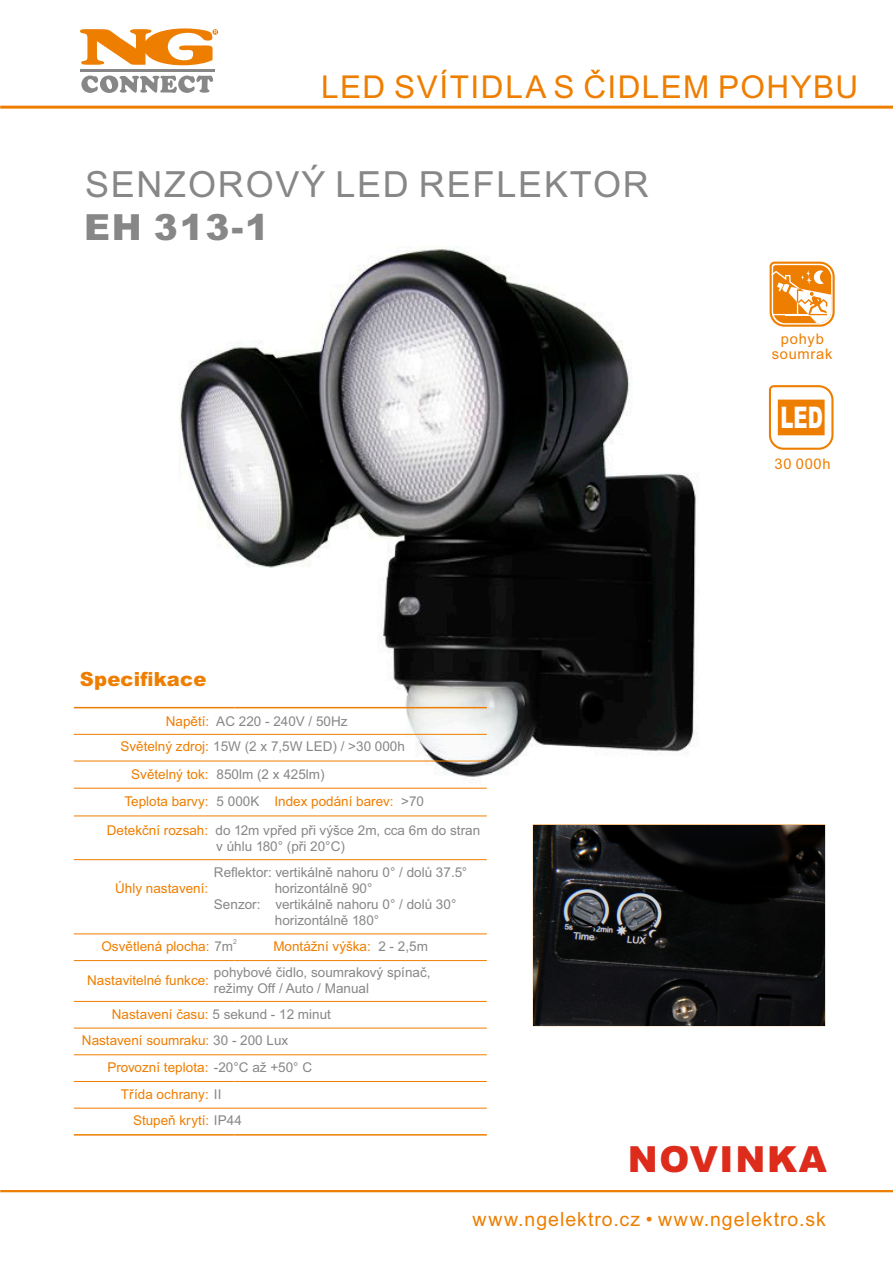
<style>
.page{position:relative;width:893px;height:1263px;background:#fff}
.page>*{position:absolute;margin:0;border:0;box-sizing:border-box;transform-origin:0 0}
.t1{font:36px "Arial";letter-spacing:.05em;color:#878788}
.t2{font:900 36px "Arial";color:#878788}
.t3{font:900 36px "Arial";letter-spacing:.05em;color:#dd2b1c}
.t4{font:31.5px "Arial";letter-spacing:.045em;color:#ee7e00}
.t5{font:900 29.7px "Arial";color:#fff;scale:.66 1}
.t6{font:19.5px "Arial";letter-spacing:.055em;color:#ee7e00}
.t7{font:900 19.5px "Arial";letter-spacing:.01em;color:#ee7e00}
.t8{font:14.7px "Arial";letter-spacing:.05em;color:#ee7e00}
.t9{font:13.5px/25px "Arial";color:#878788}
.t10{font:13.5px/26.7px "Arial";color:#ee7e00}
.t11{font:6.75px "Arial";color:#878788}
.s1{color:#878788}
.s2{color:#ee7e00}
</style>
<div class="page">
<img style="left:84px;top:246px;width:705px;height:542px">
<hr style="left:0;top:106px;width:893px;height:3px;background:#ee7e00">
<hr style="left:0;top:1190px;width:893px;height:2px;background:#ee7e00">
<svg style="left:80px;top:28px;width:138px;height:37px"></svg>
<svg style="left:81px;top:75px;width:132px;height:18px"></svg>
<hr style="left:80px;top:69px;width:135px;height:3px;background:#878788">
<svg style="left:769px;top:385px;width:64px;height:65px"></svg>
<hr style="left:74px;top:734px;width:161px;height:1px;background:#ee7e00">
<hr style="left:235px;top:734px;width:252px;height:1px;background:#ee7e00">
<hr style="left:74px;top:761px;width:161px;height:1px;background:#ee7e00">
<hr style="left:235px;top:761px;width:252px;height:1px;background:#ee7e00">
<hr style="left:74px;top:859px;width:161px;height:1px;background:#ee7e00">
<hr style="left:235px;top:859px;width:252px;height:1px;background:#ee7e00">
<hr style="left:74px;top:933px;width:161px;height:1px;background:#ee7e00">
<hr style="left:235px;top:933px;width:252px;height:1px;background:#ee7e00">
<hr style="left:74px;top:960px;width:161px;height:1px;background:#ee7e00">
<hr style="left:235px;top:960px;width:252px;height:1px;background:#ee7e00">
<hr style="left:74px;top:1001px;width:161px;height:1px;background:#ee7e00">
<hr style="left:235px;top:1001px;width:252px;height:1px;background:#ee7e00">
<hr style="left:74px;top:1028px;width:161px;height:1px;background:#ee7e00">
<hr style="left:235px;top:1028px;width:252px;height:1px;background:#ee7e00">
<hr style="left:74px;top:1054px;width:161px;height:1px;background:#ee7e00">
<hr style="left:235px;top:1054px;width:252px;height:1px;background:#ee7e00">
<hr style="left:74px;top:1081px;width:161px;height:1px;background:#ee7e00">
<hr style="left:235px;top:1081px;width:252px;height:1px;background:#ee7e00">
<hr style="left:74px;top:1108px;width:161px;height:1px;background:#ee7e00">
<hr style="left:235px;top:1108px;width:252px;height:1px;background:#ee7e00">
<hr style="left:74px;top:1134px;width:161px;height:1px;background:#ee7e00">
<hr style="left:235px;top:1134px;width:252px;height:1px;background:#ee7e00">
<hr style="left:74px;top:707px;width:161px;height:1px;background:#ee7e00">
<hr style="left:235px;top:707px;width:252px;height:1px;background:#ee7e00">
<hr style="left:74px;top:788px;width:161px;height:1px;background:#ee7e00">
<hr style="left:235px;top:788px;width:252px;height:1px;background:#ee7e00">
<hr style="left:74px;top:815px;width:161px;height:1px;background:#ee7e00">
<hr style="left:235px;top:815px;width:252px;height:1px;background:#ee7e00">
<svg style="left:770px;top:262px;width:65px;height:65px"></svg>
<img style="left:534px;top:825px;width:290px;height:200px">
<h2 class="t4" style="left:321px;top:75px;width:539px">LED SVÍTIDLA S ČIDLEM POHYBU</h2>
<h1 class="t1" style="left:85px;top:171px;width:565px">SENZOROVÝ LED REFLEKTOR</h1>
<h1 class="t2" style="left:84px;top:214px;width:187px">EH 313-1</h1>
<h3 class="t7" style="left:80px;top:672px;width:128px">Specifikace</h3>
<p class="t10" style="left:166px;top:709px;width:45px">Napětí:</p>
<p class="t10" style="left:125px;top:761px;width:301px;line-height:27.8px;text-indent:7px">Světelný tok: <span class="s1">850lm (2 x 425lm)<br></span>Teplota barvy: <span class="s1">5 000K</span> Index podání barev: <span class="s1">&gt;70</span></p>
<p class="t9" style="left:120px;top:710px;width:286px;text-indent:96px">AC 220 - 240V / 50Hz<br><span class="s2">Světelný zdroj:</span> 15W (2 x 7,5W LED) / &gt;30 000h</p>
<p class="t9" style="left:107px;top:819px;width:375px"><span class="s2">Detekční rozsah:</span> do 12m vpřed při výšce 2m, cca 6m do stran</p>
<p class="t9" style="left:214px;top:835px;width:255px;line-height:25.5px">v úhlu 180° (při 20°C)<br>Reflektor: vertikálně nahoru 0° / dolů 37.5°</p>
<p class="t9" style="left:275px;top:877px;width:99px">horizontálně 90°</p>
<p class="t9" style="left:214px;top:893px;width:244px">Senzor: vertikálně nahoru 0° / dolů 30°</p>
<p class="t9" style="left:275px;top:909px;width:106px">horizontálně 180°</p>
<p class="t10" style="left:101px;top:934px;width:133px">Osvětlená plocha: <span class="s1">7m</span></p>
<p class="t10" style="left:273px;top:934px;width:156px">Montážní výška: <span class="s1">2 - 2,5m</span></p>
<p class="t10" style="left:115px;top:876px;width:95px">Úhly nastavení:</p>
<p class="t11" style="left:233px;top:939px;width:5px">2</p>
<p class="t10" style="left:87px;top:968px;width:123px">Nastavitelné funkce:</p>
<p class="t9" style="left:214px;top:965px;width:218px;line-height:16.2px">pohybové čidlo, soumrakový spínač, režimy Off / Auto / Manual</p>
<p class="t10" style="left:82px;top:1002px;width:251px;text-indent:30px">Nastavení času: <span class="s1">5 sekund - 12 minut<br></span>Nastavení soumraku: <span class="s1">30 - 200 Lux</span></p>
<p class="t10" style="left:107px;top:1055px;width:206px">Provozní teplota: <span class="s1">-20°C až +50° C</span></p>
<p class="t10" style="left:121px;top:1082px;width:102px">Třída ochrany: <span class="s1">II</span></p>
<p class="t10" style="left:133px;top:1108px;width:110px">Stupeň krytí: <span class="s1">IP44</span></p>
<p class="t8" style="left:781px;top:333px;width:44px">pohyb</p>
<p class="t8" style="left:772px;top:348px;width:62px">soumrak</p>
<h3 class="t5" style="left:780px;top:407px;width:66px">LED</h3>
<p class="t8" style="left:775px;top:458px;width:58px">30 000h</p>
<h1 class="t3" style="left:628px;top:1146px;width:201px">NOVINKA</h1>
<h3 class="t6" style="left:472px;top:1212px;width:355px">www.ngelektro.cz • www.ngelektro.sk</h3>
</div>
